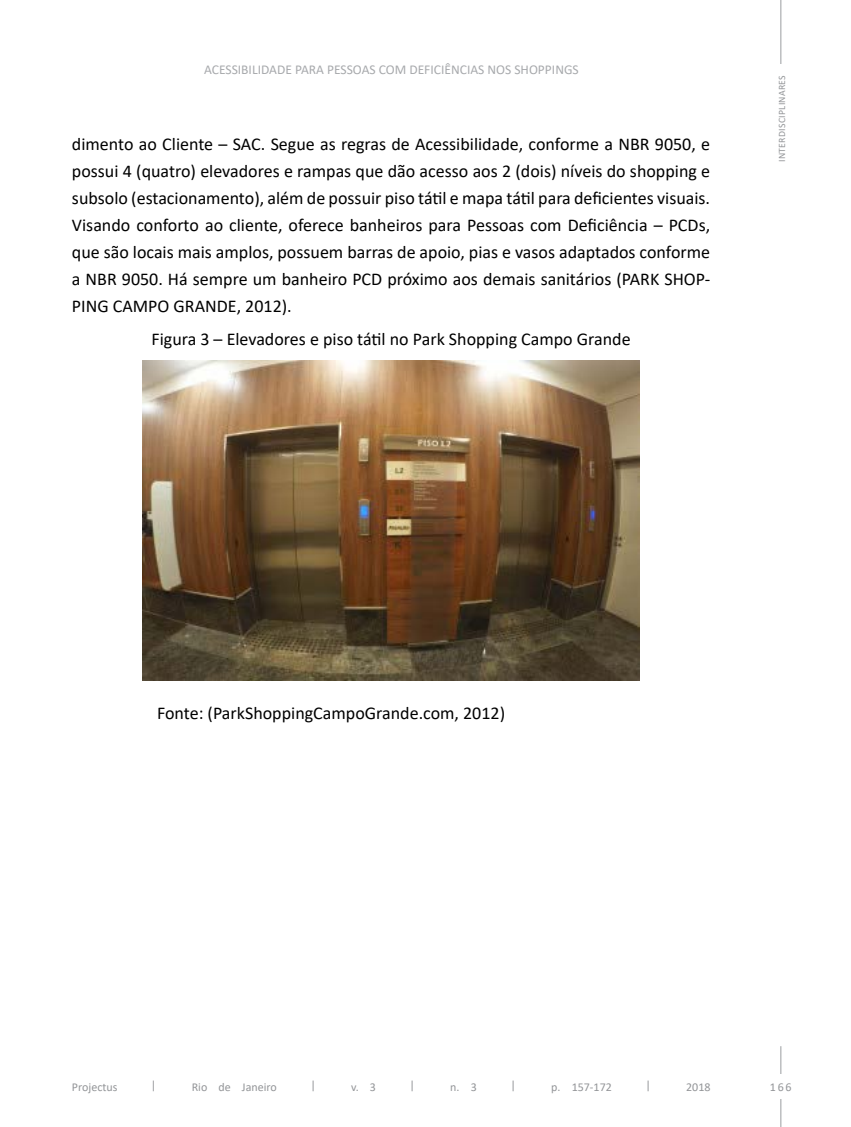
<style>
.page{position:relative;width:851px;height:1127px;background:#fff}
.page>*{position:absolute;margin:0;border:0;box-sizing:border-box;transform-origin:0 0}
.t1{font:18px/27px "Calibri";color:#000;text-align:justify}
.t2{font:13.5px "Calibri";color:#a7a9ac}
.t3{font:12px "Calibri";color:#939598}
.t4{font:9.75px "Calibri";letter-spacing:.03em;color:#939598}
</style>
<div class="page">
<hr style="left:779px;top:1046px;width:2px;height:81px;background:#bcbec0">
<div style="left:757px;top:1074px;width:47px;height:24px;background:#fff"></div>
<hr style="left:779px;top:0;width:2px;height:157px;background:#bcbec0">
<div style="left:777px;top:64px;width:8px;height:109px;background:#fff"></div>
<img style="left:142px;top:361px;width:497px;height:319px">
<p class="t2" style="left:204px;top:60px;width:376px">ACESSIBILIDADE PARA PESSOAS COM DEFICIÊNCIAS NOS SHOPPINGS</p>
<p class="t1" style="left:72px;top:130px;width:639px">dimento ao Cliente – SAC. Segue as regras de Acessibilidade, conforme a NBR 9050, e possui 4 (quatro) elevadores e rampas que dão acesso aos 2 (dois) níveis do shopping e subsolo (estacionamento), além de possuir piso tátil e mapa tátil para deficientes visuais.<br>Visando conforto ao cliente, oferece banheiros para Pessoas com Deficiência – PCDs, que são locais mais amplos, possuem barras de apoio, pias e vasos adaptados conforme a NBR 9050. Há sempre um banheiro PCD próximo aos demais sanitários (PARK SHOP-PING CAMPO GRANDE, 2012).</p>
<p class="t1" style="left:151px;top:325px;width:480px">Figura 3 – Elevadores e piso tátil no Park Shopping Campo Grande</p>
<p class="t4" style="left:775px;top:162px;width:88px;rotate:-90deg">INTERDISCIPLINARES</p>
<p class="t1" style="left:157px;top:699px;width:349px">Fonte: (ParkShoppingCampoGrande.com, 2012)</p>
<p class="t3" style="left:72px;top:1078px;width:47px">Projectus</p>
<p class="t3" style="left:151px;top:1077px;width:7px">|</p>
<p class="t3" style="left:192px;top:1078px;width:87px">Rio de Janeiro</p>
<p class="t3" style="left:310px;top:1077px;width:7px">|</p>
<p class="t3" style="left:351px;top:1078px;width:26px">v. 3</p>
<p class="t3" style="left:409px;top:1077px;width:7px">|</p>
<p class="t3" style="left:450px;top:1078px;width:28px">n. 3</p>
<p class="t3" style="left:510px;top:1077px;width:7px">|</p>
<p class="t3" style="left:551px;top:1078px;width:62px">p. 157-172</p>
<p class="t3" style="left:645px;top:1077px;width:7px">|</p>
<p class="t3" style="left:686px;top:1078px;width:26px">2018</p>
<p class="t3" style="left:769px;top:1078px;width:23px">166</p>
</div>
